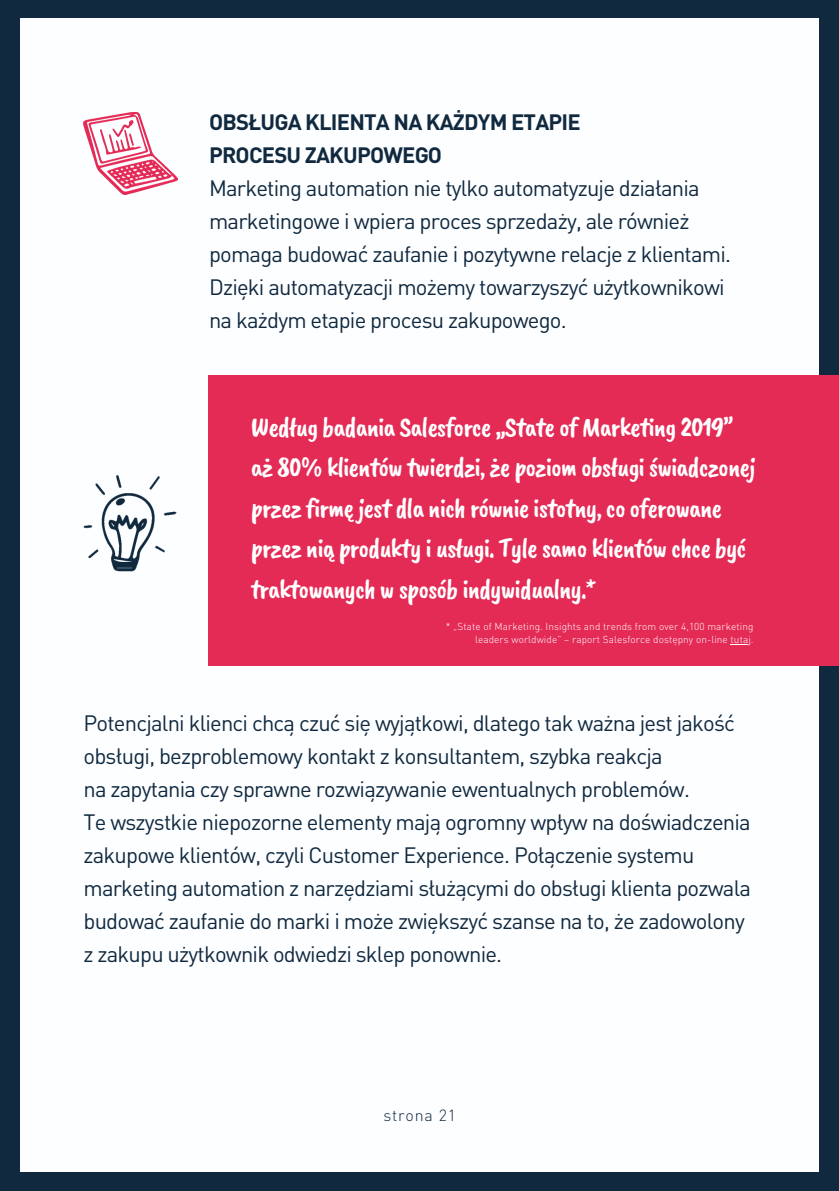
<style>
.page{position:relative;width:839px;height:1191px;background:#fff}
.page>*{position:absolute;margin:0;border:0;box-sizing:border-box;transform-origin:0 0}
.t1{font:28px/40.4px "Caveat Brush";letter-spacing:-.035em;color:#fff}
.t2{font:22px/33px "DIN Pro";letter-spacing:-.035em;color:#10293f}
.t3{font:700 22px/33px "DIN Pro";letter-spacing:-.035em;color:#10293f}
.t4{font:300 16px "DIN Pro";letter-spacing:.05em;color:#10293f}
.t5{font:300 10px/13.4px "DIN Pro";letter-spacing:.01em;color:#fff;text-align:right}
</style>
<div class="page">
<div style="left:0;top:0;width:838px;height:1191px;background:#10293f"></div>
<div style="left:21px;top:18px;width:798px;height:1154px;background:#fdfeff"></div>
<div style="left:208px;top:375px;width:630px;height:291px;background:#e42b56"></div>
<img style="left:83px;top:475px;width:94px;height:97px">
<img style="left:84px;top:112px;width:93px;height:83px">
<svg style="left:730px;top:644px;width:19px;height:1px"></svg>
<p class="t3" style="left:209px;top:104px;width:373px">OBSŁUGA KLIENTA NA KAŻDYM ETAPIE<br>PROCESU ZAKUPOWEGO</p>
<p class="t2" style="left:209px;top:170px;width:523px">Marketing automation nie tylko automatyzuje działania marketingowe i wpiera proces sprzedaży, ale również pomaga budować zaufanie i pozytywne relacje z klientami.<br>Dzięki automatyzacji możemy towarzyszyć użytkownikowi na każdym etapie procesu zakupowego.</p>
<p class="t1" style="left:251px;top:406px;width:506px">Według badania Salesforce „State of Marketing 2019” aż 80% klientów twierdzi, że poziom obsługi świadczonej przez firmęjest dla nich równie istotny, co oferowane przez nią produkty i usługi. Tyle samo klientów chce być traktowanych w sposób indywidualny.*</p>
<p class="t5" style="left:445px;top:619px;width:309px">* „State of Marketing. Insights and trends from over 4,100 marketing leaders worldwide” – raport Salesforce dostępny on-line tutaj.</p>
<p class="t2" style="left:83px;top:706px;width:669px">Potencjalni klienci chcą czuć się wyjątkowi, dlatego tak ważna jest jakość obsługi, bezproblemowy kontakt z konsultantem, szybka reakcja<br>na zapytania czy sprawne rozwiązywanie ewentualnych problemów.<br>Te wszystkie niepozorne elementy mają ogromny wpływ na doświadczenia zakupowe klientów, czyli Customer Experience. Połączenie systemu marketing automation z narzędziami służącymi do obsługi klienta pozwala budować zaufanie do marki i może zwiększyć szanse na to, że zadowolony z zakupu użytkownik odwiedzi sklep ponownie.</p>
<p class="t4" style="left:383px;top:1104px;width:74px">strona 21</p>
</div>
